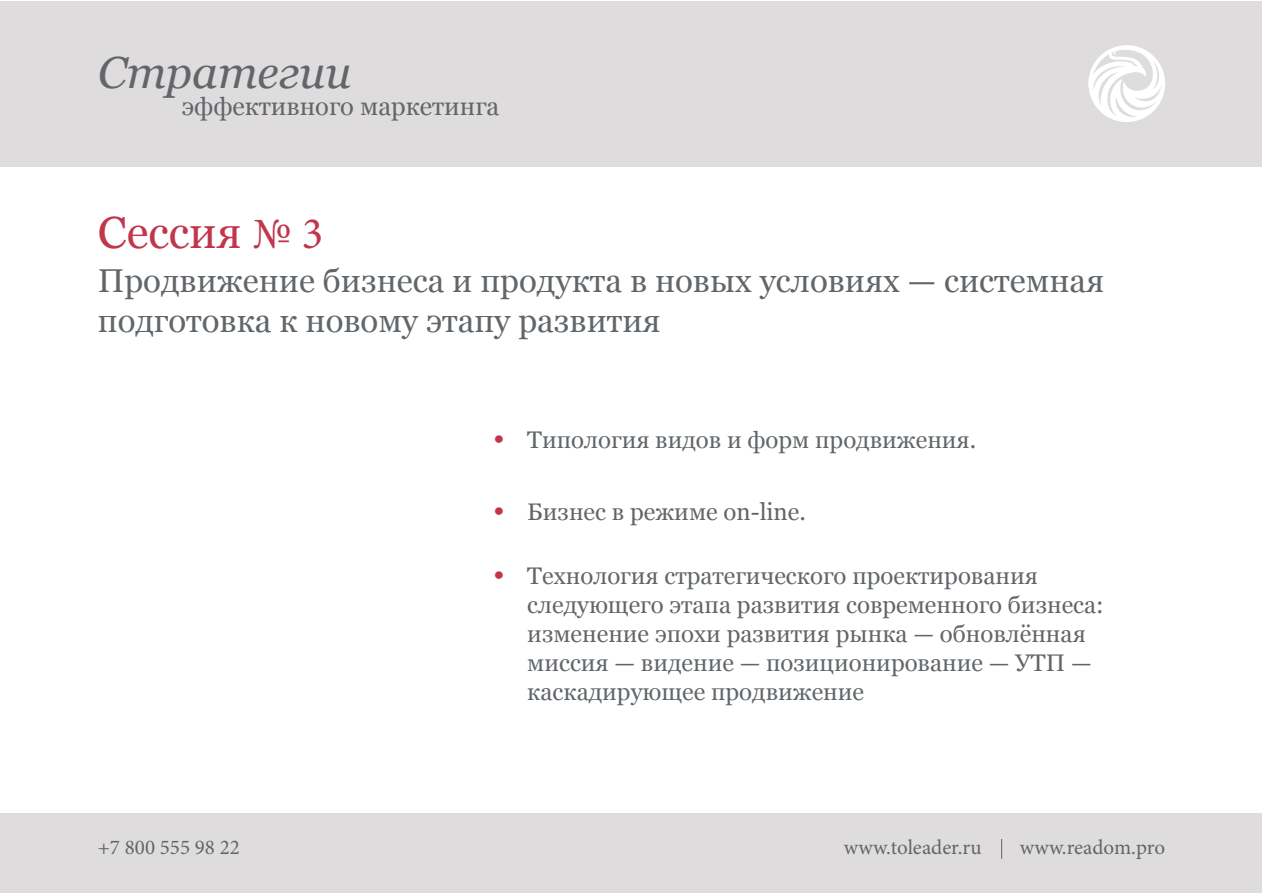
<style>
.page{position:relative;width:1263px;height:893px;background:#fff}
.page>*{position:absolute;margin:0;border:0;box-sizing:border-box;transform-origin:0 0}
.t1{font:italic 45px "Georgia";color:#62666a}
.t2{font:45px "Georgia";color:#c1364b}
.t3{font:33px/39.6px "Georgia";color:#61666a}
.t4{font:25.5px "Georgia";color:#62666a}
.t5{font:24px/28.8px "Georgia";color:#61666a}
.t6{font:21px "Minion Pro";color:#62666a}
.s1{font-family:"Minion Pro"}
.s2{font-size:30px;color:#c1364b}
</style>
<div class="page">
<div style="left:1px;top:813px;width:1261px;height:79px;background:#dedcdd"></div>
<div style="left:1px;top:1px;width:1261px;height:165px;background:#dedcdd"></div>
<svg style="left:1088px;top:45px;width:77px;height:77px"></svg>
<svg style="left:1001px;top:839px;width:1px;height:20px"></svg>
<h1 class="t1" style="left:98px;top:40px;width:255px">Стратегии</h1>
<p class="t4" style="left:182px;top:88px;width:319px">эффективного маркетинга</p>
<p class="t2" style="left:98px;top:200px;width:227px">Сессия <span class="s1">№ 3</span></p>
<p class="t3" style="left:98px;top:260px;width:1008px">Продвижение бизнеса и продукта в новых условиях — системная подготовка к новому этапу развития</p>
<p class="t5" style="left:493px;top:424px;width:484px"><span class="s2">•</span> Типология видов и форм продвижения.</p>
<p class="t5" style="left:493px;top:496px;width:314px"><span class="s2">•</span> Бизнес в режиме on-line.</p>
<p class="t6" style="left:98px;top:833px;width:144px">+7 800 555 98 22</p>
<p class="t5" style="left:527px;top:561px;width:578px;text-indent:-34px"><span class="s2">•</span> Технология стратегического проектирования следующего этапа развития современного бизнеса: изменение эпохи развития рынка — обновлённая миссия — видение — позиционирование — УТП — каскадирующее продвижение</p>
<p class="t6" style="left:844px;top:833px;width:139px">www.toleader.ru</p>
<p class="t6" style="left:1020px;top:833px;width:147px">www.readom.pro</p>
</div>
